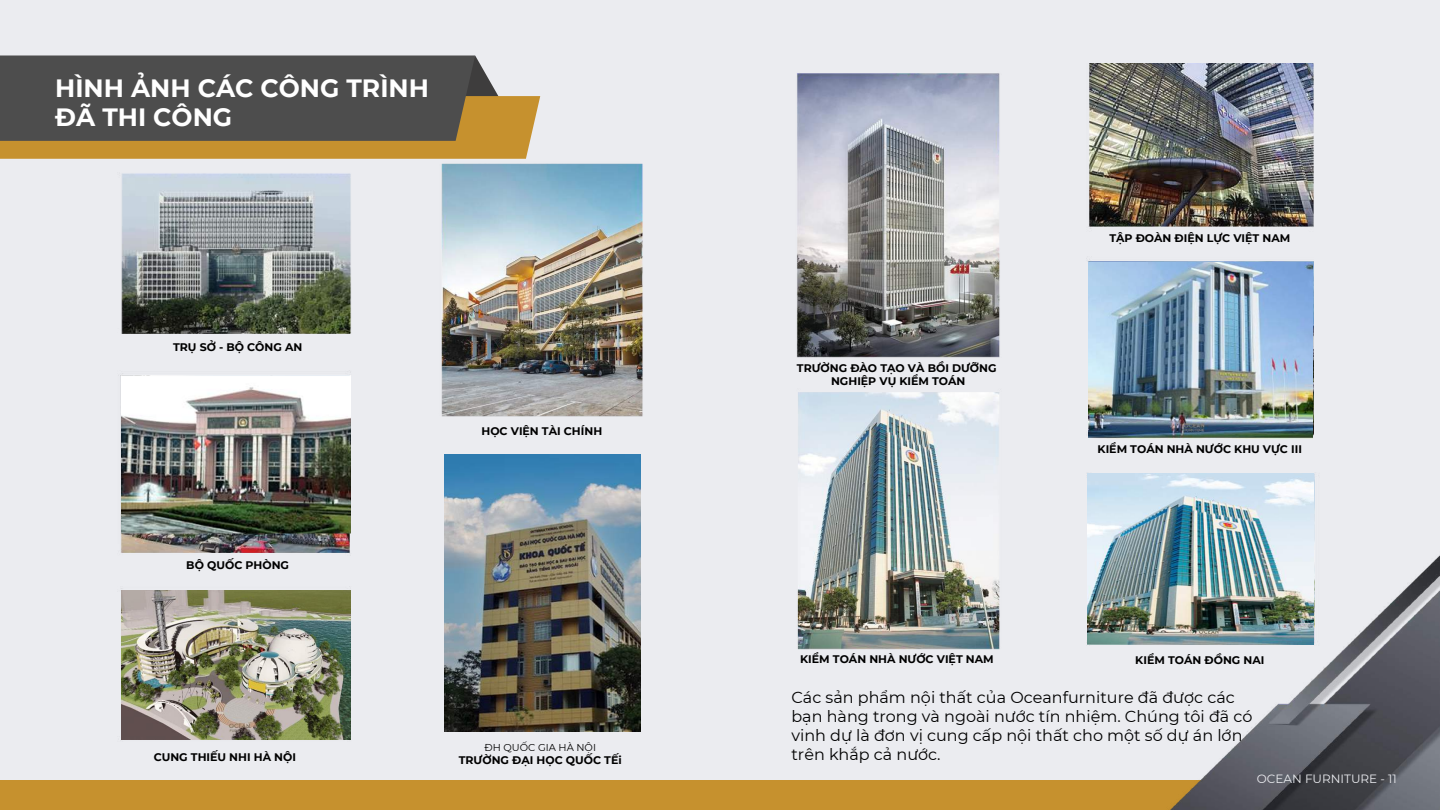
<style>
.page{position:relative;width:1440px;height:810px;background:#ebecf0}
.page>*{position:absolute;margin:0;border:0;box-sizing:border-box;transform-origin:0 0}
.t1{font:700 25px/28.5px "Montserrat";color:#fff}
.t2{font:16px/18.8px "Montserrat";color:#000}
.t3{font:12px "Montserrat";color:#ebecf0}
.t4{font:700 11px/12.8px "Montserrat";color:#000;text-align:center}
.t5{font:10px "Montserrat";color:#000}
</style>
<div class="page">
<div style="left:0;top:96px;width:540px;height:63px;background:#c6912e"></div>
<svg style="left:0;top:55px;width:514px;height:86px;background:#585550"></svg>
<div style="left:0;top:780px;width:1412px;height:30px;background:#c6912e"></div>
<img style="left:1170px;top:555px;width:270px;height:255px">
<img style="left:120px;top:173px;width:231px;height:567px">
<img style="left:1087px;top:63px;width:247px;height:599px">
<img style="left:122px;top:590px;width:229px;height:150px">
<img style="left:1088px;top:262px;width:225px;height:177px">
<img style="left:1087px;top:474px;width:227px;height:170px">
<img style="left:796px;top:73px;width:204px;height:577px">
<img style="left:122px;top:349px;width:229px;height:204px">
<img style="left:422px;top:148px;width:221px;height:269px">
<img style="left:444px;top:454px;width:197px;height:278px">
<h1 class="t1" style="left:55px;top:74px;width:375px">HÌNH ẢNH CÁC CÔNG TRÌNH<br>ĐÃ THI CÔNG</h1>
<p class="t4" style="left:173px;top:340px;width:131px">TRỤ SỞ - BỘ CÔNG AN</p>
<p class="t4" style="left:186px;top:559px;width:104px">BỘ QUỐC PHÒNG</p>
<p class="t4" style="left:154px;top:751px;width:144px">CUNG THIẾU NHI HÀ NỘI</p>
<p class="t4" style="left:481px;top:425px;width:122px">HỌC VIỆN TÀI CHÍNH</p>
<p class="t5" style="left:484px;top:742px;width:113px">ĐH QUỐC GIA HÀ NỘI</p>
<p class="t4" style="left:459px;top:754px;width:164px">TRƯỜNG ĐẠI HỌC QUỐC TẾi</p>
<p class="t4" style="left:797px;top:362px;width:201px">TRƯỜNG ĐÀO TẠO VÀ BỒI DƯỠNG<br>NGHIỆP VỤ KIỂM TOÁN</p>
<p class="t4" style="left:800px;top:653px;width:195px">KIỂM TOÁN NHÀ NƯỚC VIỆT NAM</p>
<p class="t4" style="left:1109px;top:232px;width:182px">TẬP ĐOÀN ĐIỆN LỰC VIỆT NAM</p>
<p class="t4" style="left:1098px;top:442px;width:206px">KIỂM TOÁN NHÀ NƯỚC KHU VỰC III</p>
<p class="t4" style="left:1135px;top:653px;width:131px">KIỂM TOÁN ĐỒNG NAI</p>
<h2 class="t2" style="left:791px;top:688px;width:463px">Các sản phẩm nội thất của Oceanfurniture đã được các bạn hàng trong và ngoài nước tín nhiệm. Chúng tôi đã có vinh dự là đơn vị cung cấp nội thất cho một số dự án lớn trên khắp cả nước.</h2>
<p class="t3" style="left:1257px;top:772px;width:142px">OCEAN FURNITURE - 11</p>
</div>
